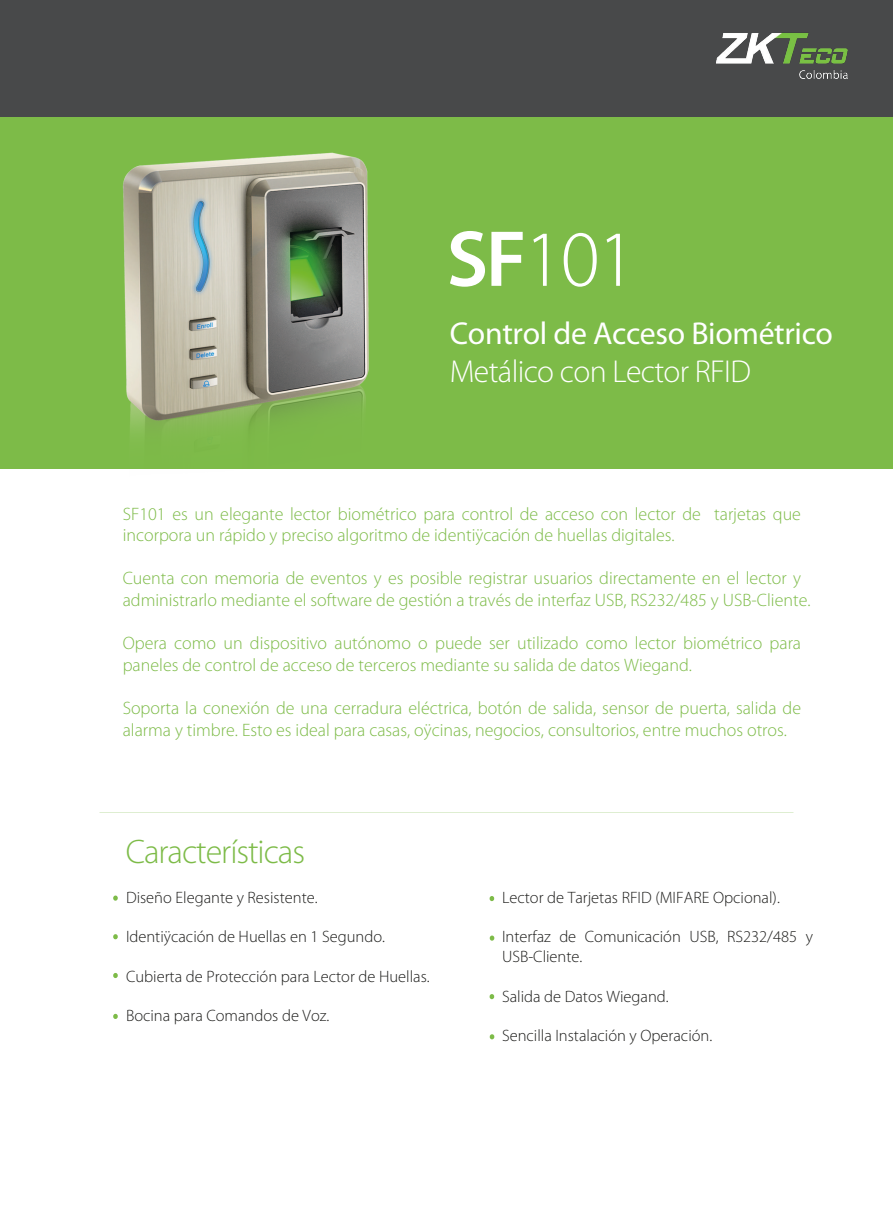
<style>
.page{position:relative;width:893px;height:1212px;background:#fff}
.page>*{position:absolute;margin:0;border:0;box-sizing:border-box;transform-origin:0 0}
.t1{font:300 80.1px "Myriad Pro";color:#fff}
.t2{font:300 34.05px "Myriad Pro";letter-spacing:-.03em;color:#7dbb48}
.t3{font:31.8px "Myriad Pro";letter-spacing:-.01em;color:#fff}
.t4{font:300 31.8px "Myriad Pro";letter-spacing:-.02em;color:#fff}
.t5{font:300 18px/21.6px "Myriad Pro";color:#7dbb48}
.t6{font:300 16.5px/19.8px "Myriad Pro";color:#1e1e1c}
.s1{font-weight:600}
</style>
<div class="page">
<div style="left:0;top:116px;width:893px;height:353px;background:#7dbb48"></div>
<div style="left:0;top:0;width:893px;height:116px;background:#48494a"></div>
<img style="left:123px;top:152px;width:246px;height:284px">
<svg style="left:113px;top:895px;width:5px;height:6px"></svg>
<svg style="left:489px;top:896px;width:5px;height:5px"></svg>
<svg style="left:490px;top:935px;width:4px;height:6px"></svg>
<svg style="left:489px;top:994px;width:5px;height:5px"></svg>
<svg style="left:113px;top:934px;width:5px;height:5px"></svg>
<svg style="left:113px;top:973px;width:5px;height:5px"></svg>
<svg style="left:113px;top:1014px;width:5px;height:5px"></svg>
<svg style="left:490px;top:1034px;width:4px;height:5px"></svg>
<img style="left:716px;top:32px;width:132px;height:47px">
<h1 class="t1" style="left:447px;top:215px;width:191px"><span class="s1">SF</span>101</h1>
<h3 class="t3" style="left:450px;top:313px;width:385px">Control de Acceso Biométrico</h3>
<h3 class="t4" style="left:450px;top:354px;width:303px">Metálico con Lector RFID</h3>
<p class="t5" style="left:123px;top:503px;width:680px">SF101 es un elegante lector biométrico para control de acceso con lector de tarjetas que incorpora un rápido y preciso algoritmo de identiÿcación de huellas digitales.</p>
<p class="t5" style="left:123px;top:568px;width:689px">Cuenta con memoria de eventos y es posible registrar usuarios directamente en el lector y administrarlo mediante el software de gestión a través de interfaz USB, RS232/485 y USB-Cliente.</p>
<p class="t5" style="left:123px;top:633px;width:680px">Opera como un dispositivo autónomo o puede ser utilizado como lector biométrico para paneles de control de acceso de terceros mediante su salida de datos Wiegand.</p>
<p class="t5" style="left:123px;top:697px;width:680px">Soporta la conexión de una cerradura eléctrica, botón de salida, sensor de puerta, salida de alarma y timbre. Esto es ideal para casas, oÿcinas, negocios, consultorios, entre muchos otros.</p>
<h2 class="t2" style="left:126px;top:833px;width:181px">Características</h2>
<p class="t6" style="left:126px;top:888px;width:193px">Diseño Elegante y Resistente.</p>
<p class="t6" style="left:126px;top:927px;width:261px">Identiÿcación de Huellas en 1 Segundo.</p>
<p class="t6" style="left:126px;top:966px;width:305px">Cubierta de Protección para Lector de Huellas.</p>
<p class="t6" style="left:126px;top:1006px;width:205px">Bocina para Comandos de Voz.</p>
<p class="t6" style="left:502px;top:888px;width:279px">Lector de Tarjetas RFID (MIFARE Opcional).</p>
<p class="t6" style="left:502px;top:927px;width:312px">Interfaz de Comunicación USB, RS232/485 y<br>USB-Cliente.</p>
<p class="t6" style="left:502px;top:987px;width:168px">Salida de Datos Wiegand.</p>
<p class="t6" style="left:502px;top:1026px;width:212px">Sencilla Instalación y Operación.</p>
</div>
